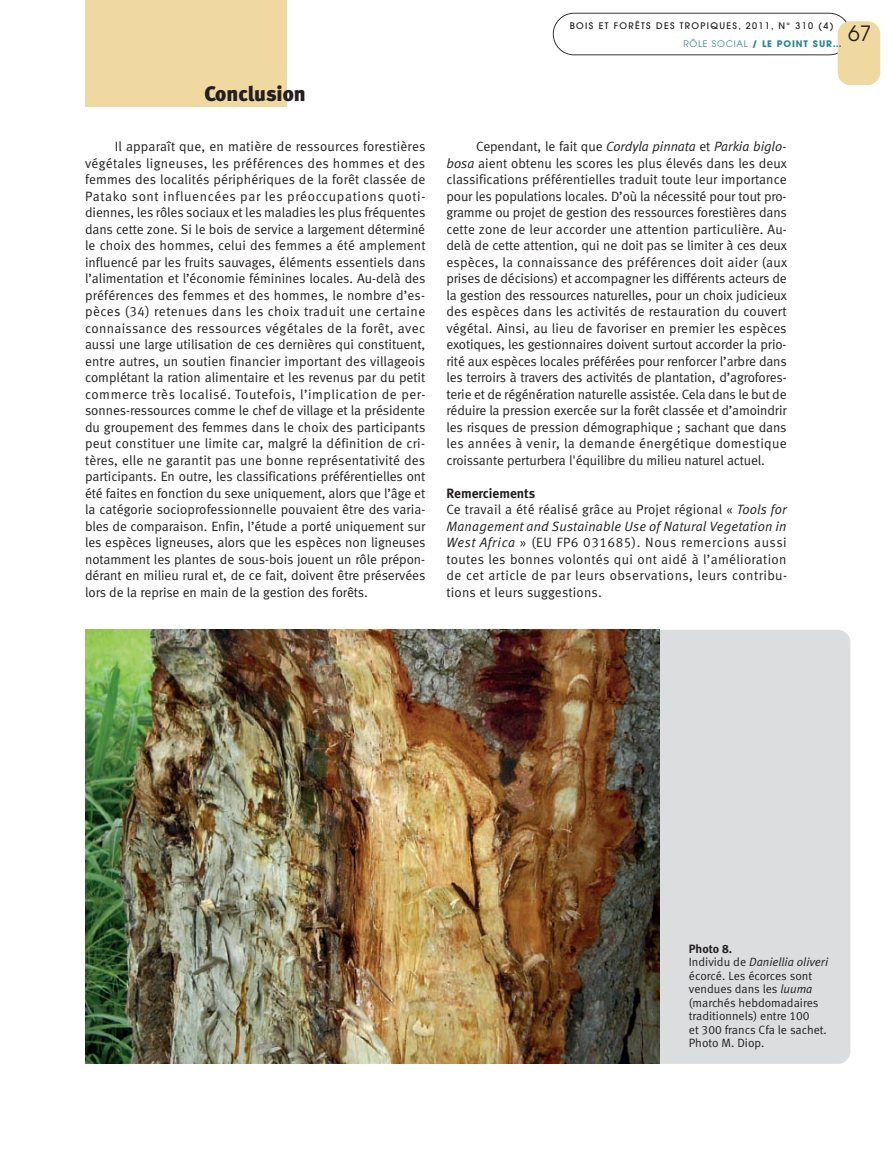
<style>
.page{position:relative;width:893px;height:1149px;background:#fff}
.page>*{position:absolute;margin:0;border:0;box-sizing:border-box;transform-origin:0 0}
.t1{font:21px "Meta Black LF";color:#231f20}
.t2{font:21px "Avant Garde";color:#231f20}
.t3{font:13.5px/16.5px "Meta Normal LF";letter-spacing:-.005em;color:#231f20;text-align:justify}
.t4{font:13.5px "Meta Bold LF";color:#231f20}
.t5{font:12px/13.5px "Meta Normal LF";color:#231f20}
.t6{font:12px "Meta Bold LF";color:#231f20}
.t7{font:500 9px "Avant Garde";letter-spacing:.15em;color:#231f20}
.t8{font:700 9px "Avant Garde";letter-spacing:.1em;color:#2c8993}
.s1{font-weight:400}
.s2{font-style:italic}
</style>
<div class="page">
<div style="left:85px;top:0;width:202px;height:106px;background:#f0d9a0"></div>
<div style="left:85px;top:629px;width:765px;height:434px;background:#dcdddf;border-radius:13px"></div>
<svg style="left:553px;top:13px;width:294px;height:42px"></svg>
<div style="left:838px;top:21px;width:42px;height:64px;background:#f0d9a0;border-radius:13px"></div>
<img style="left:85px;top:629px;width:574px;height:434px">
<h1 class="t1" style="left:204px;top:86px;width:103px">Conclusion</h1>
<p class="t7" style="left:570px;top:23px;width:265px">BOIS ET FORÊTS DES TROPIQUES, 2011, N° 310 (4)</p>
<h1 class="t2" style="left:848px;top:26px;width:25px">67</h1>
<p class="t8" style="left:683px;top:41px;width:160px"><span class="s1">RÔLE SOCIAL</span> / LE POINT SUR…</p>
<p class="t3" style="left:85px;top:139px;width:342px;text-indent:30px">Il apparaît que, en matière de ressources forestières végétales ligneuses, les préférences des hommes et des femmes des localités périphériques de la forêt classée de Patako sont influencées par les préoccupations quoti&shy;diennes, les rôles sociaux et les maladies les plus fréquentes dans cette zone. Si le bois de service a largement déterminé le choix des hommes, celui des femmes a été amplement influencé par les fruits sauvages, éléments essentiels dans l’alimentation et l’économie féminines locales. Au-delà des préférences des femmes et des hommes, le nombre d’es&shy;pèces (34) retenues dans les choix traduit une certaine connaissance des ressources végétales de la forêt, avec aussi une large utilisation de ces dernières qui constituent, entre autres, un soutien financier important des villageois complétant la ration alimentaire et les revenus par du petit commerce très localisé. Toutefois, l’implication de per&shy;sonnes-ressources comme le chef de village et la présidente du groupement des femmes dans le choix des participants peut constituer une limite car, malgré la définition de cri&shy;tères, elle ne garantit pas une bonne représentativité des participants. En outre, les classifications préférentielles ont été faites en fonction du sexe uniquement, alors que l’âge et la catégorie socioprofessionnelle pouvaient être des varia&shy;bles de comparaison. Enfin, l’étude a porté uniquement sur les espèces ligneuses, alors que les espèces non ligneuses notamment les plantes de sous-bois jouent un rôle prépon&shy;dérant en milieu rural et, de ce fait, doivent être préservées lors de la reprise en main de la gestion des forêts.</p>
<p class="t3" style="left:446px;top:139px;width:342px;text-indent:30px">Cependant, le fait que <span class="s2">Cordyla pinnata</span> et <span class="s2">Parkia biglo&shy;bosa</span> aient obtenu les scores les plus élevés dans les deux classifications préférentielles traduit toute leur importance pour les populations locales. D’où la nécessité pour tout pro&shy;gramme ou projet de gestion des ressources forestières dans cette zone de leur accorder une attention particulière. Au&shy;delà de cette attention, qui ne doit pas se limiter à ces deux espèces, la connaissance des préférences doit aider (aux prises de décisions) et accompagner les différents acteurs de la gestion des ressources naturelles, pour un choix judicieux des espèces dans les activités de restauration du couvert végétal. Ainsi, au lieu de favoriser en premier les espèces exotiques, les gestionnaires doivent surtout accorder la prio&shy;rité aux espèces locales préférées pour renforcer l’arbre dans les terroirs à travers des activités de plantation, d’agrofores&shy;terie et de régénération naturelle assistée. Cela dans le but de réduire la pression exercée sur la forêt classée et d’amoindrir les risques de pression démographique ; sachant que dans les années à venir, la demande énergétique domestique croissante perturbera l'équilibre du milieu naturel actuel.</p>
<p class="t4" style="left:446px;top:488px;width:90px">Remerciements</p>
<p class="t3" style="left:446px;top:502px;width:342px">Ce travail a été réalisé grâce au Projet régional « <span class="s2">Tools for Management and Sustainable Use of Natural Vegetation in West Africa</span> » (EU FP6 031685). Nous remercions aussi toutes les bonnes volontés qui ont aidé à l’amélioration de cet article de par leurs observations, leurs contribu&shy;tions et leurs suggestions.</p>
<p class="t6" style="left:689px;top:944px;width:45px">Photo 8.</p>
<p class="t5" style="left:689px;top:956px;width:141px">Individu de <span class="s2">Daniellia oliveri </span>écorcé. Les écorces sont vendues dans les <span class="s2">luuma </span>(marchés hebdomadaires traditionnels) entre 100<br>et 300 francs Cfa le sachet.<br>Photo M. Diop.</p>
</div>
